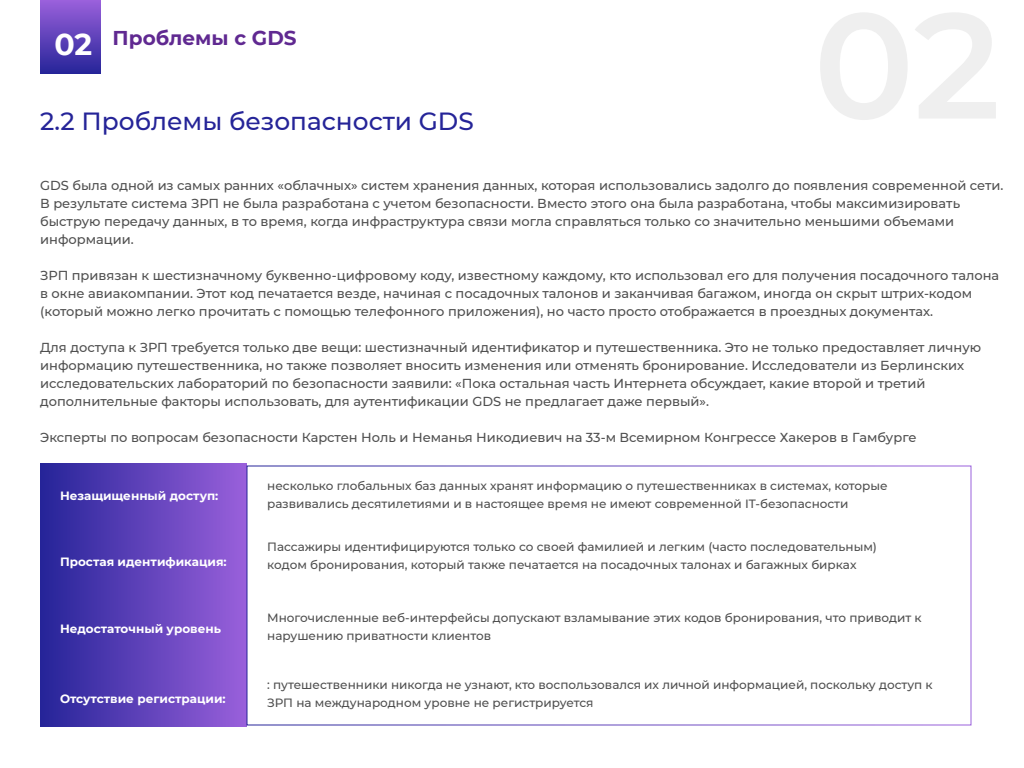
<style>
.page{position:relative;width:1024px;height:768px;background:#fff}
.page>*{position:absolute;margin:0;border:0;box-sizing:border-box;transform-origin:0 0}
.t1{font:700 30px "Montserrat";color:#fff}
.t2{font:500 24.8px "Montserrat";color:#252498}
.t3{font:700 20px "Montserrat";color:#602991}
.t4{font:500 13px/18px "Montserrat";color:#4f4f4f}
.t5{font:500 12px/18px "Montserrat";color:#4f4f4f}
.t6{font:700 12px "Montserrat";color:#fff}
</style>
<div class="page">
<div style="left:40px;top:0;width:61px;height:74px;background:linear-gradient(to bottom,#9a61dc,#272599)"></div>
<div style="left:40px;top:463px;width:207px;height:65px;background:linear-gradient(to right,#252498,#9a60db)"></div>
<div style="left:40px;top:529px;width:207px;height:65px;background:linear-gradient(to right,#252498,#9a60db)"></div>
<div style="left:40px;top:596px;width:207px;height:65px;background:linear-gradient(to right,#252498,#9a60db)"></div>
<div style="left:40px;top:662px;width:207px;height:65px;background:linear-gradient(to right,#252498,#9a60db)"></div>
<div style="left:247px;top:466px;width:724px;height:259px;border:1px solid #fff"></div>
<h1 class="t1" style="left:54px;top:22px;width:39px">02</h1>
<h3 class="t3" style="left:113px;top:24px;width:186px">Проблемы с GDS</h3>
<h2 class="t2" style="left:40px;top:104px;width:435px">2.2 Проблемы безопасности GDS</h2>
<p class="t4" style="left:40px;top:176px;width:965px">GDS была одной из самых ранних «облачных» систем хранения данных, которая использовались задолго до появления современной сети.<br>В результате система ЗРП не была разработана с учетом безопасности. Вместо этого она была разработана, чтобы максимизировать быструю передачу данных, в то время, когда инфраструктура связи могла справляться только со значительно меньшими объемами информации.</p>
<p class="t4" style="left:40px;top:266px;width:961px">ЗРП привязан к шестизначному буквенно-цифровому коду, известному каждому, кто использовал его для получения посадочного талона в окне авиакомпании. Этот код печатается везде, начиная с посадочных талонов и заканчивая багажом, иногда он скрыт штрих-кодом (который можно легко прочитать с помощью телефонного приложения), но часто просто отображается в проездных документах.</p>
<p class="t4" style="left:40px;top:338px;width:942px">Для доступа к ЗРП требуется только две вещи: шестизначный идентификатор и путешественника. Это не только предоставляет личную информацию путешественника, но также позволяет вносить изменения или отменять бронирование. Исследователи из Берлинских исследовательских лабораторий по безопасности заявили: «Пока остальная часть Интернета обсуждает, какие второй и третий дополнительные факторы использовать, для аутентификации GDS не предлагает даже первый».</p>
<p class="t4" style="left:40px;top:428px;width:878px">Эксперты по вопросам безопасности Карстен Ноль и Неманья Никодиевич на 33-м Всемирном Конгрессе Хакеров в Гамбурге</p>
<p class="t5" style="left:267px;top:476px;width:622px">несколько глобальных баз данных хранят информацию о путешественниках в системах, которые развивались десятилетиями и в настоящее время не имеют современной IT-безопасности</p>
<p class="t5" style="left:267px;top:537px;width:611px">Пассажиры идентифицируются только со своей фамилией и легким (часто последовательным) кодом бронирования, который также печатается на посадочных талонах и багажных бирках</p>
<p class="t6" style="left:60px;top:487px;width:160px">Незащищенный доступ:</p>
<p class="t6" style="left:60px;top:553px;width:168px">Простая идентификация:</p>
<p class="t6" style="left:60px;top:620px;width:162px">Недостаточный уровень</p>
<p class="t6" style="left:60px;top:690px;width:167px">Отсутствие регистрации:</p>
<p class="t5" style="left:267px;top:608px;width:656px">Многочисленные веб-интерфейсы допускают взламывание этих кодов бронирования, что приводит к нарушению приватности клиентов</p>
<p class="t5" style="left:267px;top:675px;width:667px">: путешественники никогда не узнают, кто воспользовался их личной информацией, поскольку доступ к<br>ЗРП на международном уровне не регистрируется</p>
</div>
